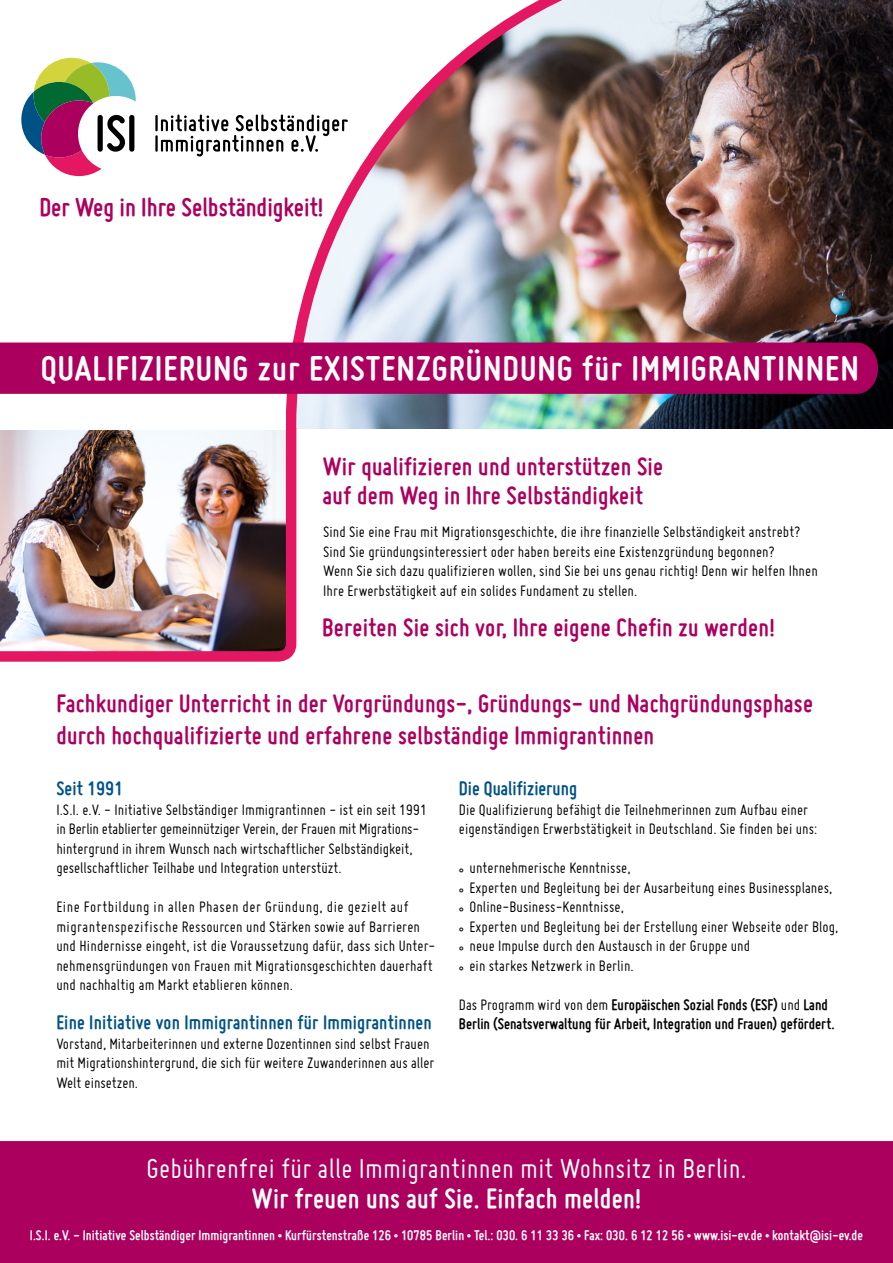
<style>
.page{position:relative;width:893px;height:1263px;background:#fff}
.page>*{position:absolute;margin:0;border:0;box-sizing:border-box;transform-origin:0 0}
.t1{font:700 36.75px "Miso";letter-spacing:.025em;color:#fff;scale:1.05 1}
.t2{font:30px "Miso";letter-spacing:.01em;color:#fff}
.t3{font:700 30px "Miso";letter-spacing:.01em;color:#fff}
.t4{font:700 27.75px "Miso";color:#ac005e}
.t5{font:700 27px "Miso";letter-spacing:.01em;color:#ac005e}
.t6{font:700 21px "Miso";letter-spacing:.01em;color:#005286}
.t7{font:16.5px/19.5px "Miso";letter-spacing:.005em;color:#000}
.t8{font:700 16.5px/19.5px "Miso";color:#000}
.t9{font:700 15px "Miso";letter-spacing:.005em;color:#fff}
.s1{font-weight:400}
</style>
<div class="page">
<svg style="left:21px;top:58px;width:115px;height:118px"></svg>
<div style="left:129px;top:115px;width:5px;height:37px;background:#000;border-radius:3px"></div>
<hr style="left:155px;top:115px;width:3px;height:16px;background:#000">
<hr style="left:155px;top:135px;width:3px;height:17px;background:#000">
<svg style="left:161px;top:114px;width:125px;height:43px"></svg>
<img style="left:286px;top:0;width:607px;height:429px">
<div style="left:0;top:343px;width:878px;height:51px;background:#ac005e"></div>
<img style="left:0;top:412px;width:296px;height:250px">
<div style="left:0;top:1141px;width:893px;height:122px;background:#ac005e"></div>
<div style="left:0;top:405px;width:286px;height:24px;background:#fff"></div>
<p class="t4" style="left:39px;top:191px;width:286px">Der Weg in Ihre Selbständigkeit!</p>
<p class="t1" style="left:41px;top:348px;width:780px">QUALIFIZIERUNG zur EXISTENZGRÜNDUNG für IMMIGRANTINNEN</p>
<p class="t5" style="left:323px;top:451px;width:342px">Wir qualifizieren und unterstützen Sie</p>
<p class="t5" style="left:323px;top:480px;width:322px">auf dem Weg in Ihre Selbständigkeit</p>
<p class="t7" style="left:323px;top:522px;width:479px">Sind Sie eine Frau mit Migrationsgeschichte, die ihre finanzielle Selbständigkeit anstrebt?</p>
<p class="t7" style="left:323px;top:541px;width:453px">Sind Sie gründungsinteressiert oder haben bereits eine Existenzgründung begonnen?</p>
<p class="t7" style="left:323px;top:561px;width:496px">Wenn Sie sich dazu qualifizieren wollen, sind Sie bei uns genau richtig! Denn wir helfen Ihnen</p>
<p class="t7" style="left:323px;top:580px;width:316px">Ihre Erwerbstätigkeit auf ein solides Fundament zu stellen.</p>
<p class="t5" style="left:322px;top:612px;width:454px">Bereiten Sie sich vor, Ihre eigene Chefin zu werden!</p>
<p class="t5" style="left:56px;top:688px;width:758px">Fachkundiger Unterricht in der Vorgründungs-, Gründungs- und Nachgründungsphase</p>
<p class="t5" style="left:56px;top:720px;width:599px">durch hochqualifizierte und erfahrene selbständige Immigrantinnen</p>
<p class="t6" style="left:459px;top:776px;width:120px">Die Qualifizierung</p>
<p class="t7" style="left:459px;top:799px;width:360px">Die Qualifizierung befähigt die Teilnehmerinnen zum Aufbau einer eigenständigen Erwerbstätigkeit in Deutschland. Sie finden bei uns:</p>
<p class="t7" style="left:459px;top:858px;width:173px">° unternehmerische Kenntnisse,</p>
<p class="t7" style="left:459px;top:877px;width:375px">° Experten und Begleitung bei der Ausarbeitung eines Businessplanes,</p>
<p class="t7" style="left:459px;top:897px;width:166px">° Online-Business-Kenntnisse,</p>
<p class="t7" style="left:459px;top:916px;width:381px">° Experten und Begleitung bei der Erstellung einer Webseite oder Blog,</p>
<p class="t7" style="left:459px;top:936px;width:293px">° neue Impulse durch den Austausch in der Gruppe und</p>
<p class="t7" style="left:459px;top:955px;width:176px">° ein starkes Netzwerk in Berlin.</p>
<p class="t8" style="left:459px;top:994px;width:377px"><span class="s1">Das Programm wird von dem</span> Europäischen Sozial Fonds (ESF) <span class="s1">und</span> Land<br>Berlin (Senatsverwaltung für Arbeit, Integration und Frauen) gefördert.</p>
<p class="t6" style="left:56px;top:776px;width:68px">Seit 1991</p>
<p class="t7" style="left:56px;top:799px;width:372px">I.S.I. e.V. - Initiative Selbständiger Immigrantinnen - ist ein seit 1991 in Berlin etablierter gemeinnütziger Verein, der Frauen mit Migrations&shy;hintergrund in ihrem Wunsch nach wirtschaftlicher Selbständigkeit, gesellschaftlicher Teilhabe und Integration unterstüzt.</p>
<p class="t7" style="left:56px;top:897px;width:380px">Eine Fortbildung in allen Phasen der Gründung, die gezielt auf migrantenspezifische Ressourcen und Stärken sowie auf Barrieren und Hindernisse eingeht, ist die Voraussetzung dafür, dass sich Unter&shy;nehmensgründungen von Frauen mit Migrationsgeschichten dauerhaft und nachhaltig am Markt etablieren können.</p>
<p class="t6" style="left:56px;top:1010px;width:377px">Eine Initiative von Immigrantinnen für Immigrantinnen</p>
<p class="t7" style="left:56px;top:1033px;width:380px">Vorstand, Mitarbeiterinnen und externe Dozentinnen sind selbst Frauen mit Migrationshintergrund, die sich für weitere Zuwanderinnen aus aller<br>Welt einsetzen.</p>
<p class="t2" style="left:146px;top:1152px;width:602px">Gebührenfrei für alle Immigrantinnen mit Wohnsitz in Berlin.</p>
<p class="t3" style="left:252px;top:1181px;width:391px">Wir freuen uns auf Sie. Einfach melden!</p>
<p class="t9" style="left:30px;top:1227px;width:835px">I.S.I. e.V. - Initiative Selbständiger Immigrantinnen • Kurfürstenstraße 126 • 10785 Berlin • Tel.: 030. 6 11 33 36 • Fax: 030. 6 12 12 56 • www.isi-ev.de • kontakt@isi-ev.de</p>
</div>
